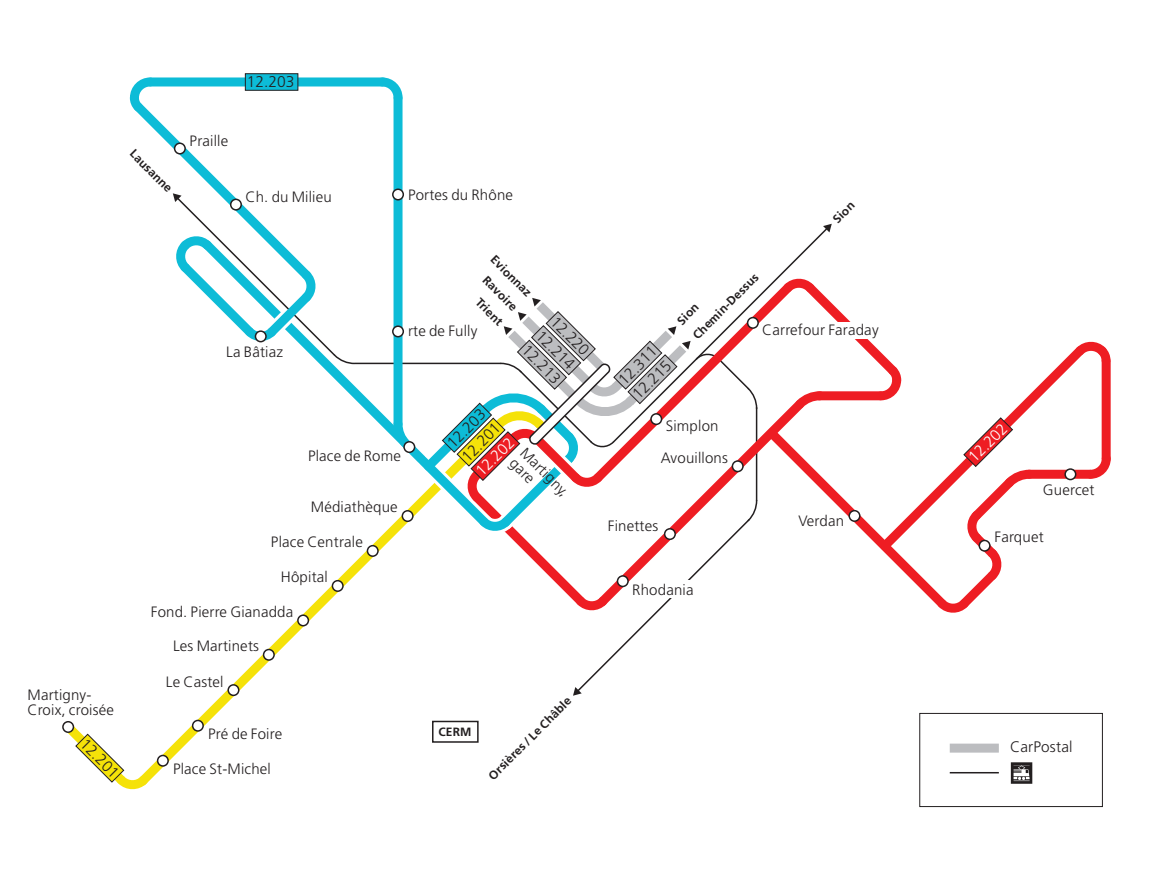
<style>
.page{position:relative;width:1170px;height:872px;background:#fff}
.page>*{position:absolute;margin:0;border:0;box-sizing:border-box;transform-origin:0 0}
.t1{font:300 15.6px "Frutiger";color:#231f20}
.t2{font:300 15.6px "Frutiger";color:#fff}
.t3{font:300 15.3px "Frutiger";letter-spacing:.01em;color:#231f20}
.t4{font:300 15px/15px "Frutiger";letter-spacing:.01em;color:#231f20}
.t5{font:700 12px "Frutiger";color:#231f20}
</style>
<div class="page">
<svg style="left:823px;top:224px;width:8px;height:8px"></svg>
<div style="left:919px;top:713px;width:183px;height:94px;border:1px solid #231f20"></div>
<div style="left:949px;top:743px;width:49px;height:9px;background:#bcbdc0"></div>
<hr style="left:949px;top:772px;width:49px;height:1px;background:#231f20">
<svg style="left:1010px;top:762px;width:22px;height:21px"></svg>
<svg style="left:156px;top:528px;width:323px;height:246px"></svg>
<svg style="left:1092px;top:449px;width:19px;height:30px"></svg>
<div style="left:1101px;top:361px;width:9px;height:98px;background:#ee1d23"></div>
<div style="left:150px;top:77px;width:233px;height:9px;background:#0dbcd7"></div>
<svg style="left:373px;top:77px;width:30px;height:30px"></svg>
<div style="left:393px;top:98px;width:9px;height:326px;background:#0dbcd7"></div>
<svg style="left:1038px;top:357px;width:54px;height:124px"></svg>
<svg style="left:1067px;top:341px;width:44px;height:28px"></svg>
<svg style="left:321px;top:232px;width:82px;height:201px"></svg>
<svg style="left:129px;top:73px;width:227px;height:292px"></svg>
<div style="left:367px;top:545px;width:11px;height:11px;background:#fff;border-radius:50%"></div>
<div style="left:366px;top:545px;width:12px;height:12px;border:2px solid #231f20;border-radius:50%"></div>
<div style="left:332px;top:580px;width:11px;height:11px;background:#fff;border-radius:50%"></div>
<div style="left:331px;top:580px;width:12px;height:12px;border:2px solid #231f20;border-radius:50%"></div>
<div style="left:298px;top:615px;width:10px;height:10px;background:#fff;border-radius:50%"></div>
<div style="left:297px;top:614px;width:12px;height:12px;border:2px solid #231f20;border-radius:50%"></div>
<div style="left:263px;top:649px;width:11px;height:11px;background:#fff;border-radius:50%"></div>
<div style="left:263px;top:649px;width:12px;height:12px;border:2px solid #231f20;border-radius:50%"></div>
<div style="left:228px;top:685px;width:11px;height:10px;background:#fff;border-radius:50%"></div>
<div style="left:227px;top:684px;width:12px;height:12px;border:2px solid #231f20;border-radius:50%"></div>
<div style="left:193px;top:720px;width:10px;height:11px;background:#fff;border-radius:50%"></div>
<div style="left:192px;top:719px;width:12px;height:12px;border:2px solid #231f20;border-radius:50%"></div>
<div style="left:158px;top:755px;width:10px;height:11px;background:#fff;border-radius:50%"></div>
<div style="left:157px;top:754px;width:12px;height:12px;border:2px solid #231f20;border-radius:50%"></div>
<div style="left:393px;top:189px;width:10px;height:11px;background:#fff;border-radius:50%"></div>
<div style="left:392px;top:188px;width:12px;height:12px;border:2px solid #231f20;border-radius:50%"></div>
<div style="left:175px;top:143px;width:10px;height:11px;background:#fff;border-radius:50%"></div>
<div style="left:174px;top:142px;width:12px;height:12px;border:2px solid #231f20;border-radius:50%"></div>
<div style="left:231px;top:199px;width:10px;height:11px;background:#fff;border-radius:50%"></div>
<div style="left:230px;top:199px;width:12px;height:12px;border:2px solid #231f20;border-radius:50%"></div>
<div style="left:255px;top:331px;width:11px;height:11px;background:#fff;border-radius:50%"></div>
<div style="left:255px;top:330px;width:12px;height:12px;border:2px solid #231f20;border-radius:50%"></div>
<div style="left:1065px;top:469px;width:10px;height:10px;background:#fff;border-radius:50%"></div>
<div style="left:1064px;top:468px;width:12px;height:12px;border:2px solid #231f20;border-radius:50%"></div>
<div style="left:245px;top:74px;width:53px;height:16px;background:#0dbcd7"></div>
<div style="left:245px;top:73px;width:53px;height:18px;border:1px solid #231f20"></div>
<svg style="left:62px;top:721px;width:94px;height:69px"></svg>
<svg style="left:389px;top:275px;width:649px;height:420px"></svg>
<div style="left:432px;top:720px;width:46px;height:22px;border:2px solid #231f20"></div>
<p class="t1" style="left:247px;top:73px;width:49px">12.203</p>
<p class="t5" style="left:137px;top:146px;width:56px;rotate:45deg">Lausanne</p>
<p class="t4" style="left:190px;top:133px;width:40px">Praille</p>
<p class="t4" style="left:245px;top:189px;width:88px">Ch. du Milieu</p>
<p class="t4" style="left:408px;top:187px;width:106px">Portes du Rhône</p>
<p class="t5" style="left:829px;top:216px;width:27px;rotate:-45deg">Sion</p>
<p class="t4" style="left:28px;top:687px;width:88px">Martigny-<br>Croix, croisée</p>
<p class="t1" style="left:89px;top:735px;width:49px;rotate:45deg">12.201</p>
<p class="t4" style="left:226px;top:344px;width:58px">La Bâtiaz</p>
<p class="t5" style="left:497px;top:252px;width:54px;rotate:45deg">Evionnaz</p>
<p class="t5" style="left:489px;top:273px;width:45px;rotate:45deg">Ravoire</p>
<p class="t5" style="left:482px;top:295px;width:34px;rotate:45deg">Trient</p>
<p class="t1" style="left:559px;top:312px;width:49px;rotate:45deg">12.220</p>
<p class="t4" style="left:408px;top:323px;width:71px">rte de Fully</p>
<p class="t1" style="left:545px;top:326px;width:49px;rotate:45deg">12.214</p>
<p class="t1" style="left:530px;top:341px;width:49px;rotate:45deg">12.213</p>
<p class="t5" style="left:690px;top:332px;width:89px;rotate:-45deg">Chemin-Dessus</p>
<p class="t5" style="left:674px;top:318px;width:27px;rotate:-45deg">Sion</p>
<p class="t4" style="left:762px;top:322px;width:118px">Carrefour Faraday</p>
<p class="t1" style="left:614px;top:376px;width:49px;rotate:-45deg">12.311</p>
<p class="t1" style="left:629px;top:390px;width:49px;rotate:-45deg">12.215</p>
<p class="t4" style="left:308px;top:448px;width:94px">Place de Rome</p>
<p class="t1" style="left:443px;top:439px;width:49px;rotate:-45deg">12.203</p>
<p class="t4" style="left:660px;top:410px;width:69px;line-height:32.1px;text-align:center">Simplon<br>Avouillons</p>
<p class="t1" style="left:458px;top:453px;width:49px;rotate:-45deg">12.201</p>
<p class="t2" style="left:964px;top:453px;width:49px;rotate:-45deg">12.202</p>
<p class="t2" style="left:472px;top:467px;width:49px;rotate:-45deg">12.202</p>
<p class="t4" style="left:528px;top:445px;width:63px;rotate:45deg">Martigny, gare</p>
<p class="t4" style="left:1042px;top:482px;width:53px">Guercet</p>
<p class="t4" style="left:311px;top:500px;width:88px">Médiathèque</p>
<p class="t4" style="left:271px;top:534px;width:93px">Place Centrale</p>
<p class="t4" style="left:608px;top:518px;width:52px">Finettes</p>
<p class="t4" style="left:798px;top:513px;width:47px">Verdan</p>
<p class="t4" style="left:994px;top:529px;width:51px">Farquet</p>
<p class="t4" style="left:281px;top:569px;width:48px">Hôpital</p>
<p class="t4" style="left:151px;top:604px;width:144px">Fond. Pierre Gianadda</p>
<p class="t4" style="left:173px;top:638px;width:87px">Les Martinets</p>
<p class="t4" style="left:166px;top:674px;width:59px">Le Castel</p>
<p class="t4" style="left:208px;top:726px;width:76px">Pré de Foire</p>
<p class="t4" style="left:173px;top:761px;width:99px">Place St-Michel</p>
<p class="t5" style="left:438px;top:724px;width:35px">CERM</p>
<p class="t5" style="left:485px;top:772px;width:113px;rotate:-45deg">Orsières / Le Châble</p>
<p class="t4" style="left:632px;top:582px;width:63px">Rhodania</p>
<p class="t3" style="left:1009px;top:738px;width:64px">CarPostal</p>
</div>
